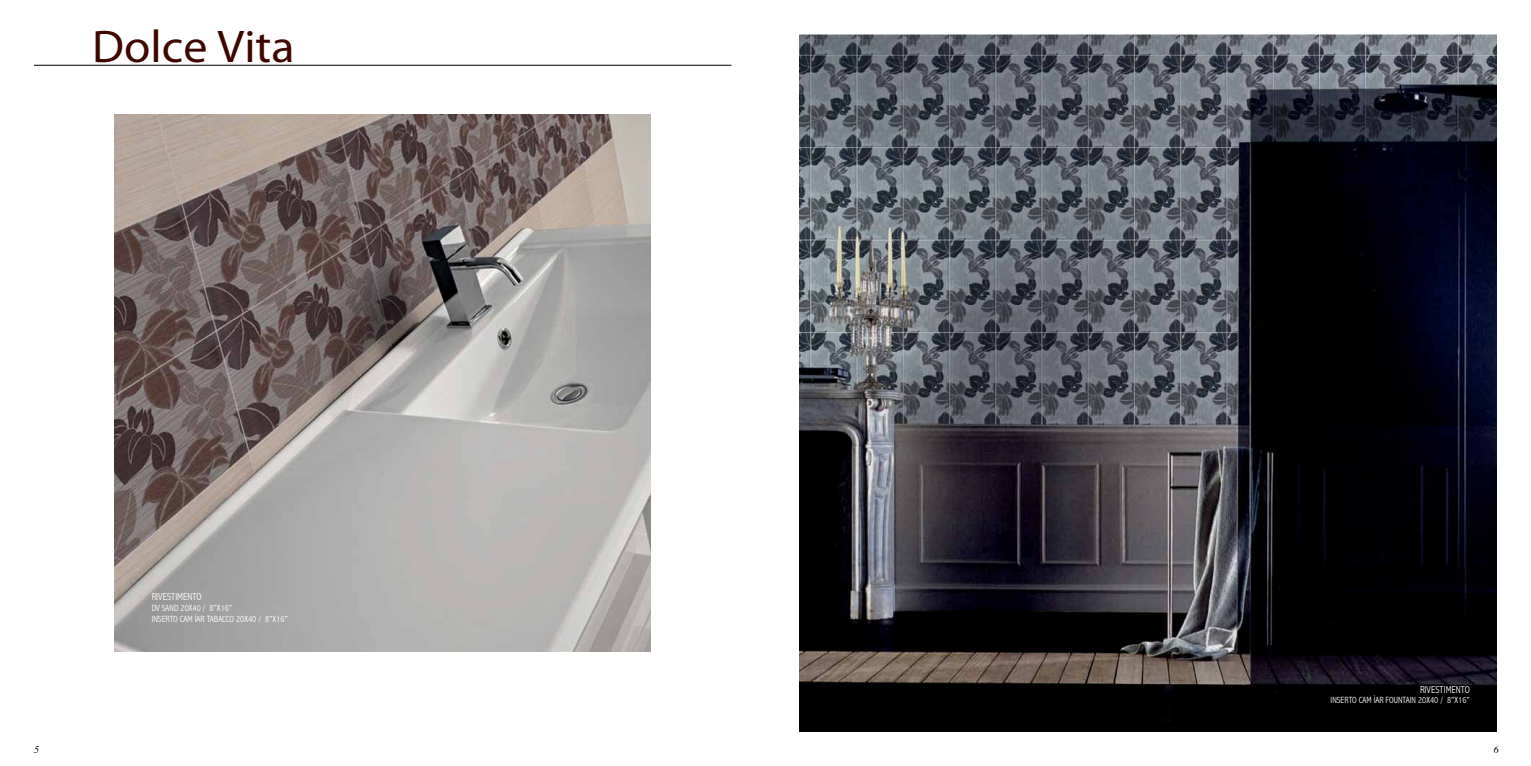
<style>
.page{position:relative;width:1531px;height:766px;background:#fff}
.page>*{position:absolute;margin:0;border:0;box-sizing:border-box;transform-origin:0 0}
.t1{font:45.9px "Myriad Pro";color:#3e0600;scale:1.04 1}
.t2{font:300 condensed 10px "Abadi";color:#fff}
.t3{font:italic 10px "Times";color:#000}
.t4{font:300 condensed 9px/10.8px "Abadi";color:#fff}
</style>
<div class="page">
<img style="left:799px;top:34px;width:698px;height:697px">
<img style="left:115px;top:115px;width:535px;height:536px">
<hr style="left:34px;top:65px;width:697px;height:1px;background:#000">
<h1 class="t1" style="left:92px;top:18px;width:196px">Dolce Vita</h1>
<p class="t2" style="left:152px;top:591px;width:51px">RIVESTIMENTO</p>
<p class="t4" style="left:152px;top:602px;width:138px">DV SAND 20X40 / 8”X16”<br>INSERTO CAM ìAR TABACCO 20X40 / 8”X16”</p>
<p class="t2" style="left:1420px;top:683px;width:51px">RIVESTIMENTO</p>
<p class="t4" style="left:1330px;top:694px;width:141px">INSERTO CAM ìAR FOUNTAIN 20X40 / 8”X16”</p>
<p class="t3" style="left:34px;top:742px;width:6px">5</p>
<p class="t3" style="left:1494px;top:742px;width:6px">6</p>
</div>
